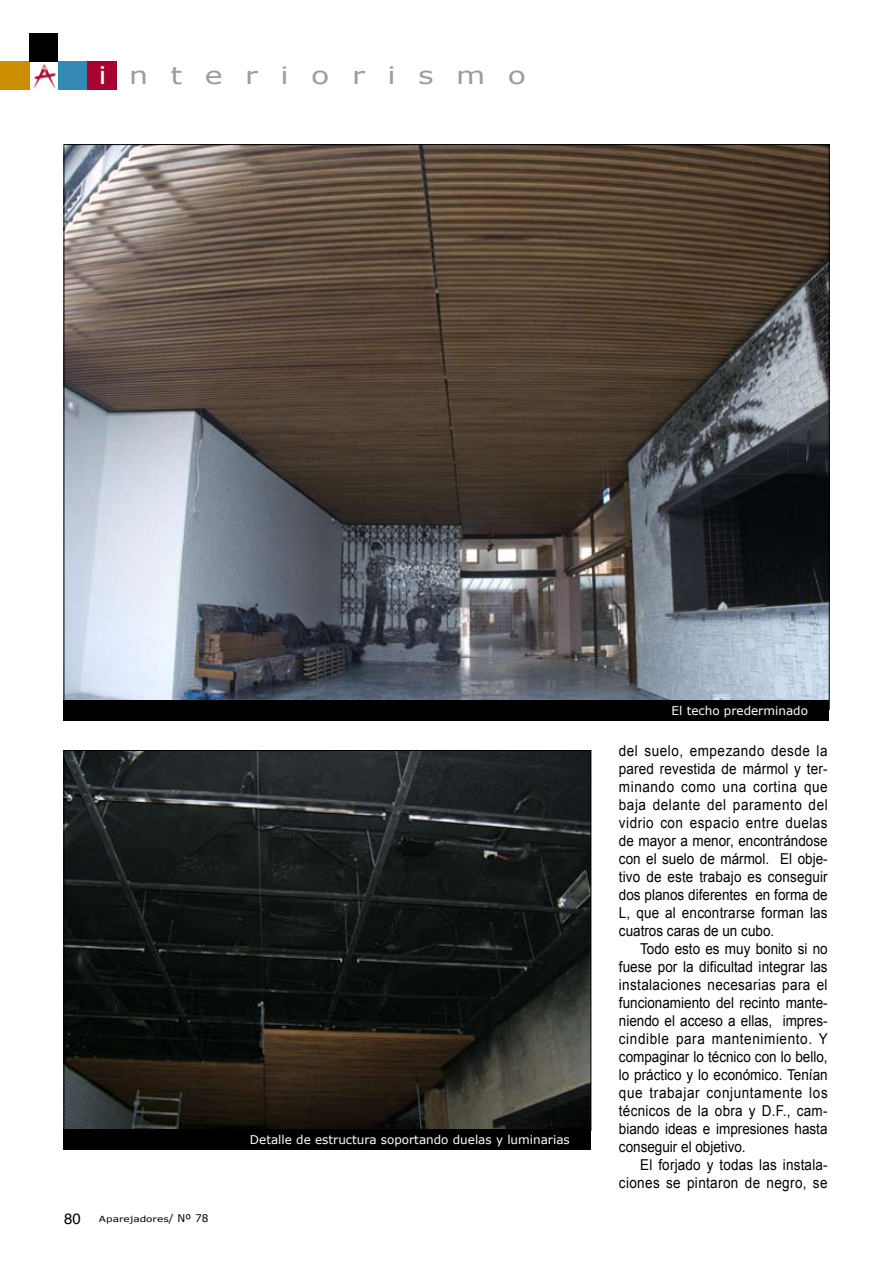
<style>
.page{position:relative;width:893px;height:1263px;background:#fff}
.page>*{position:absolute;margin:0;border:0;box-sizing:border-box;transform-origin:0 0}
.t1{font:24px "Verdana";letter-spacing:.75em;color:#9c9d9f;scale:1.25 1}
.t2{font:15px/18px "Arial";letter-spacing:.005em;color:#000;text-align:justify;scale:.9 1}
.t3{font:12px "Verdana";color:#fff}
.t4{font:8.4px "Verdana";color:#000;scale:1.25 1}
.s1{color:#fff}
.s2{font-family:"Helvetica";font-size:15px}
.s3{font-size:10.5px}
</style>
<div class="page">
<img style="left:33px;top:64px;width:23px;height:25px">
<div style="left:0;top:61px;width:30px;height:29px;background:#cb8e00"></div>
<div style="left:30px;top:33px;width:28px;height:29px;background:#000"></div>
<div style="left:58px;top:62px;width:29px;height:28px;background:#3589b4"></div>
<div style="left:87px;top:62px;width:29px;height:28px;background:#a80230"></div>
<img style="left:66px;top:146px;width:761px;height:554px">
<img style="left:66px;top:752px;width:523px;height:376px">
<div style="left:64px;top:1129px;width:527px;height:21px;background:#000"></div>
<div style="left:64px;top:700px;width:765px;height:20px;background:#000"></div>
<h1 class="t1" style="left:98px;top:60px;width:344px"><span class="s1">i</span>nteriorismo</h1>
<p class="t4" style="left:64px;top:1213px;width:117px"><span class="s2">80</span> Aparejadores<span class="s3">/ Nº 78</span></p>
<p class="t3" style="left:250px;top:1132px;width:321px">Detalle de estructura soportando duelas y luminarias</p>
<p class="t3" style="left:672px;top:703px;width:138px">El techo prederminado</p>
<p class="t2" style="left:619px;top:742px;width:234px">del suelo, empezando desde la pared revestida de mármol y ter&shy;minando como una cortina que baja delante del paramento del vidrio con espacio entre duelas de mayor a menor, encontrándose con el suelo de mármol. El obje&shy;tivo de este trabajo es conseguir dos planos diferentes en forma de L, que al encontrarse forman las cuatros caras de un cubo.</p>
<p class="t2" style="left:619px;top:940px;width:234px;text-indent:21px">Todo esto es muy bonito si no fuese por la dificultad integrar las instalaciones necesarias para el funcionamiento del recinto mante&shy;niendo el acceso a ellas, impres&shy;cindible para mantenimiento. Y compaginar lo técnico con lo bello, lo práctico y lo económico. Tenían que trabajar conjuntamente los técnicos de la obra y D.F., cam&shy;biando ideas e impresiones hasta conseguir el objetivo.</p>
<p class="t2" style="left:619px;top:1156px;width:233px;text-align:right">El forjado y todas las instala&shy;ciones se pintaron de negro, se</p>
</div>
